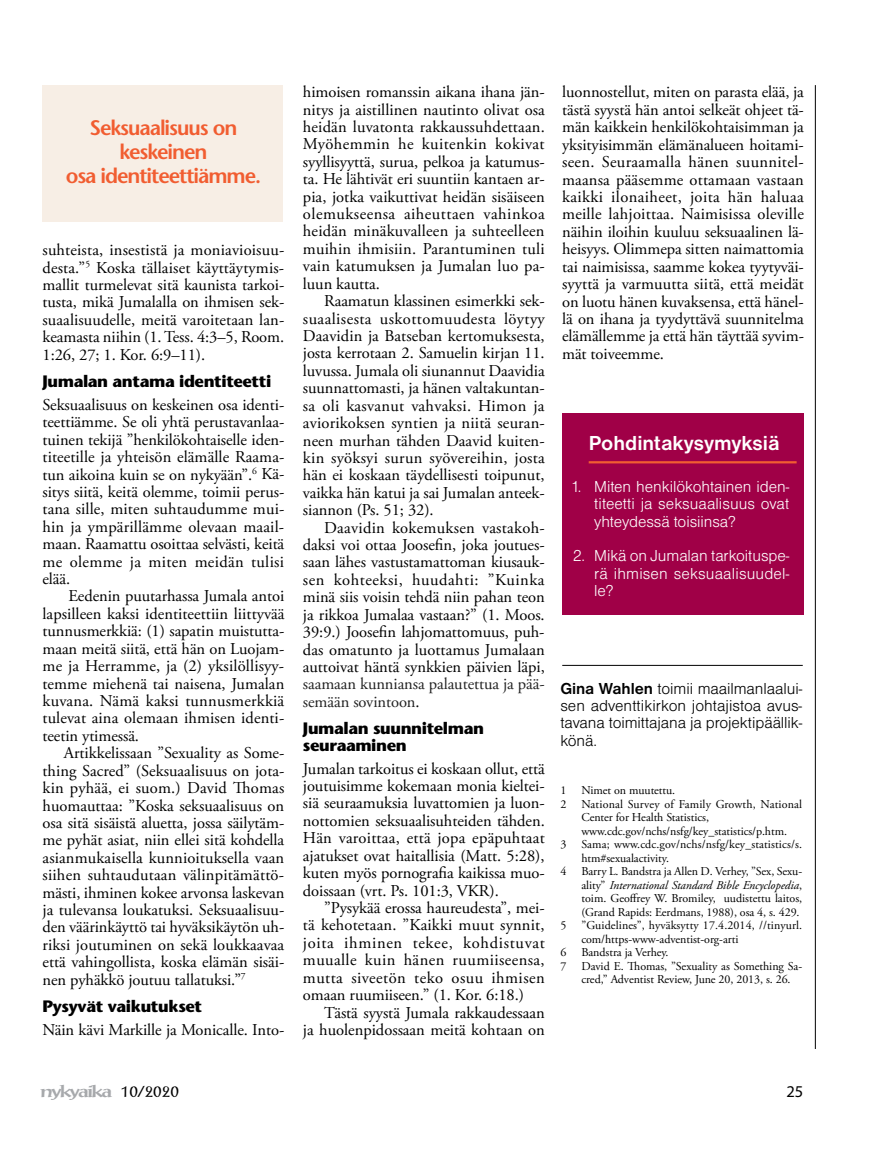
<style>
.page{position:relative;width:872px;height:1149px;background:#fff}
.page>*{position:absolute;margin:0;border:0;box-sizing:border-box;transform-origin:0 0}
.t1{font:600 21px/24px "Stone Sans";letter-spacing:-.05em;color:#f15d31;text-align:center}
.t2{font:700 21px "Nimbus San D";color:#fff}
.t3{font:700 16.8px "Post Antiqua";letter-spacing:-.08em;color:#a7a9ac;scale:1.33 1}
.t4{font:16.5px/17.4px "Adobe Garamond Pro";letter-spacing:-.005em;color:#000;text-align:justify}
.t5{font:16.5px/17.4px "Nimbus San D Ligh";letter-spacing:-.005em;color:#fff;text-align:justify}
.t6{font:16.5px/17.4px "Nimbus San D Ligh";letter-spacing:-.005em;color:#000;text-align:justify}
.t7{font:700 16.5px/16.6px "Stone Sans";letter-spacing:-.025em;color:#000}
.t8{font:16.5px/17.4px "Adobe Garamond Pro";letter-spacing:-.005em;color:#222}
.t9{font:16.5px "Myriad MM 400 600";color:#000}
.t10{font:12px/13.5px "Adobe Garamond Pro";letter-spacing:-.005em;color:#000}
.s1{color:#000}
.s2{font-family:"Nimbus San D";font-weight:700}
.s3{font-style:italic}
.s4{font-weight:400;font-size:16.5px;color:#000}
</style>
<div class="page">
<hr style="left:815px;top:85px;width:1px;height:963px;background:#000">
<div style="left:43px;top:85px;width:240px;height:136px;background:#f7eee5"></div>
<div style="left:562px;top:462px;width:242px;height:152px;background:#a00047"></div>
<hr style="left:562px;top:664px;width:240px;height:1px;background:#000">
<div style="left:561px;top:413px;width:242px;height:62px;background:#a00047"></div>
<hr style="left:588px;top:461px;width:208px;height:2px;background:#f15d31">
<p class="t1" style="left:66px;top:115px;width:197px">Seksuaalisuus on keskeinen<br>osa identiteettiämme.</p>
<p class="t4" style="left:43px;top:242px;width:243px">suhteista, insestistä ja moniavioisuu&shy;desta.”<sup>5</sup> Koska tällaiset käyttäytymis&shy;mallit turmelevat sitä kaunista tarkoi&shy;tusta, mikä Jumalalla on ihmisen sek&shy;suaalisuudelle, meitä varoitetaan lan&shy;keamasta niihin (1. Tess. 4:3–5, Room.<br>1:26, 27; 1. Kor. 6:9–11).</p>
<p class="t7" style="left:43px;top:372px;width:230px">Jumalan antama identiteetti</p>
<p class="t4" style="left:43px;top:396px;width:243px">Seksuaalisuus on keskeinen osa identi&shy;teettiämme. Se oli yhtä perustavanlaa&shy;tuinen tekijä ”henkilökohtaiselle iden&shy;titeetille ja yhteisön elämälle Raama&shy;tun aikoina kuin se on nykyään”.<sup>6</sup> Kä&shy;sitys siitä, keitä olemme, toimii perus&shy;tana sille, miten suhtaudumme mui&shy;hin ja ympärillämme olevaan maail&shy;maan. Raamattu osoittaa selvästi, keitä me olemme ja miten meidän tulisi elää.</p>
<p class="t4" style="left:43px;top:588px;width:243px;text-indent:26px">Eedenin puutarhassa Jumala antoi lapsilleen kaksi identiteettiin liittyvää tunnusmerkkiä: (1) sapatin muistutta&shy;maan meitä siitä, että hän on Luojam&shy;me ja Herramme, ja (2) yksilöllisyy&shy;temme miehenä tai naisena, Jumalan kuvana. Nämä kaksi tunnusmerkkiä tulevat aina olemaan ihmisen identi&shy;teetin ytimessä.</p>
<p class="t4" style="left:43px;top:744px;width:243px;text-indent:21px">Artikkelissaan ”Sexuality as Some&shy;thing Sacred” (Seksuaalisuus on jota&shy;kin pyhää, ei suom.) David Thomas huomauttaa: ”Koska seksuaalisuus on osa sitä sisäistä aluetta, jossa säilytäm&shy;me pyhät asiat, niin ellei sitä kohdella asianmukaisella kunnioituksella vaan siihen suhtaudutaan välinpitämättö&shy;mästi, ihminen kokee arvonsa laskevan ja tulevansa loukatuksi. Seksuaalisuu&shy;den väärinkäyttö tai hyväksikäytön uh&shy;riksi joutuminen on sekä loukkaavaa että vahingollista, koska elämän sisäi&shy;nen pyhäkkö joutuu tallatuksi.”<sup>7</sup></p>
<p class="t7" style="left:43px;top:997px;width:161px">Pysyvät vaikutukset</p>
<p class="t4" style="left:43px;top:1020px;width:243px">Näin kävi Markille ja Monicalle. Into-</p>
<p class="t4" style="left:303px;top:84px;width:243px">himoisen romanssin aikana ihana jän&shy;nitys ja aistillinen nautinto olivat osa heidän luvatonta rakkaussuhdettaan.<br>Myöhemmin he kuitenkin kokivat syyllisyyttä, surua, pelkoa ja katumus&shy;ta. He lähtivät eri suuntiin kantaen ar&shy;pia, jotka vaikuttivat heidän sisäiseen olemukseensa aiheuttaen vahinkoa heidän minäkuvalleen ja suhteelleen muihin ihmisiin. Parantuminen tuli vain katumuksen ja Jumalan luo pa&shy;luun kautta.</p>
<p class="t4" style="left:303px;top:293px;width:243px;text-indent:21px">Raamatun klassinen esimerkki sek&shy;suaalisesta uskottomuudesta löytyy Daavidin ja Batseban kertomuksesta, josta kerrotaan 2. Samuelin kirjan 11. luvussa. Jumala oli siunannut Daavidia suunnattomasti, ja hänen valtakuntan&shy;sa oli kasvanut vahvaksi. Himon ja aviorikoksen syntien ja niitä seuran&shy;neen murhan tähden Daavid kuiten&shy;kin syöksyi surun syövereihin, josta hän ei koskaan täydellisesti toipunut, vaikka hän katui ja sai Jumalan anteek&shy;siannon (Ps. 51; 32).</p>
<p class="t4" style="left:303px;top:519px;width:243px;text-indent:21px">Daavidin kokemuksen vastakoh&shy;daksi voi ottaa Joosefin, joka joutues&shy;saan lähes vastustamattoman kiusauk&shy;sen kohteeksi, huudahti: ”Kuinka minä siis voisin tehdä niin pahan teon ja rikkoa Jumalaa vastaan?” (1. Moos.<br>39:9.) Joosefin lahjomattomuus, puh&shy;das omatunto ja luottamus Jumalaan auttoivat häntä synkkien päivien läpi,</p>
<p class="t8" style="left:303px;top:676px;width:243px">saamaan kunniansa palautettua ja pää&shy;semään sovintoon<span class="s1">.</span></p>
<p class="t7" style="left:303px;top:719px;width:183px">Jumalan suunnitelman seuraaminen</p>
<p class="t4" style="left:303px;top:760px;width:243px">Jumalan tarkoitus ei koskaan ollut, että joutuisimme kokemaan monia kieltei&shy;siä seuraamuksia luvattomien ja luon&shy;nottomien seksuaalisuhteiden tähden.<br>Hän varoittaa, että jopa epäpuhtaat ajatukset ovat haitallisia (Matt. 5:28), kuten myös pornografia kaikissa muo&shy;doissaan (vrt. Ps. 101:3, VKR).</p>
<p class="t4" style="left:303px;top:899px;width:243px;text-indent:21px">”Pysykää erossa haureudesta”, mei&shy;tä kehotetaan. ”Kaikki muut synnit, joita ihminen tekee, kohdistuvat muualle kuin hänen ruumiiseensa, mutta siveetön teko osuu ihmisen omaan ruumiiseen.” (1. Kor. 6:18.)</p>
<p class="t4" style="left:303px;top:1003px;width:243px;text-align:right">Tästä syystä Jumala rakkaudessaan<br>ja huolenpidossaan meitä kohtaan on</p>
<p class="t4" style="left:562px;top:84px;width:243px">luonnostellut, miten on parasta elää, ja tästä syystä hän antoi selkeät ohjeet tä&shy;män kaikkein henkilökohtaisimman ja yksityisimmän elämänalueen hoitami&shy;seen. Seuraamalla hänen suunnitel&shy;maansa pääsemme ottamaan vastaan kaikki ilonaiheet, joita hän haluaa meille lahjoittaa. Naimisissa oleville näihin iloihin kuuluu seksuaalinen lä&shy;heisyys. Olimmepa sitten naimattomia tai naimisissa, saamme kokea tyytyväi&shy;syyttä ja varmuutta siitä, että meidät on luotu hänen kuvaksensa, että hänel&shy;lä on ihana ja tyydyttävä suunnitelma elämällemme ja että hän täyttää syvim&shy;mät toiveemme.</p>
<p class="t2" style="left:588px;top:431px;width:192px">Pohdintakysymyksiä</p>
<p class="t5" style="left:594px;top:477px;width:196px;text-indent:-21px">1. Miten henkilökohtainen iden&shy;titeetti ja seksuaalisuus ovat yhteydessä toisiinsa?</p>
<p class="t5" style="left:594px;top:546px;width:197px;text-indent:-21px">2. Mikä on Jumalan tarkoituspe&shy;rä ihmisen seksuaalisuudel&shy;le?</p>
<p class="t6" style="left:560px;top:679px;width:243px"><span class="s2">Gina Wahlen</span> toimii maailmanlaalui&shy;sen adventtikirkon johtajistoa avus&shy;tavana toimittajana ja projektipäällik&shy;könä.</p>
<p class="t10" style="left:560px;top:783px;width:7px">1</p>
<p class="t10" style="left:581px;top:783px;width:95px">Nimet on muutettu.</p>
<p class="t10" style="left:560px;top:797px;width:7px">2</p>
<p class="t10" style="left:581px;top:797px;width:222px">National Survey of Family Growth, National<br>Center for Health Statistics, www.cdc.gov/nchs/nsfg/key_statistics/p.htm.</p>
<p class="t10" style="left:560px;top:837px;width:7px">3</p>
<p class="t10" style="left:581px;top:837px;width:222px">Sama; www.cdc.gov/nchs/nsfg/key_statistics/s. htm#sexualactivity.</p>
<p class="t10" style="left:560px;top:864px;width:7px">4</p>
<p class="t10" style="left:581px;top:864px;width:222px;text-align:justify">Barry L. Bandstra ja Allen D. Verhey, ”Sex, Sexu&shy;ality” <span class="s3">International Standard Bible Encyclopedia</span>, toim. Geoffrey W. Bromiley, uudistettu laitos, (Grand Rapids: Eerdmans, 1988), osa 4, s. 429.</p>
<p class="t10" style="left:560px;top:918px;width:7px">5</p>
<p class="t10" style="left:581px;top:918px;width:222px">”Guidelines”, hyväksytty 17.4.2014, //tinyurl. com/https-www-adventist-org-arti</p>
<p class="t10" style="left:560px;top:945px;width:7px">6</p>
<p class="t10" style="left:581px;top:945px;width:89px">Bandstra ja Verhey.</p>
<p class="t10" style="left:560px;top:959px;width:7px">7</p>
<p class="t10" style="left:581px;top:959px;width:222px">David E. Thomas, ”Sexuality as Something Sa&shy;cred,” Adventist Review, June 20, 2013, s. 26.</p>
<p class="t3" style="left:40px;top:1080px;width:106px">nykyaika <span class="s4">10/2020</span></p>
<p class="t9" style="left:786px;top:1082px;width:18px">25</p>
</div>
